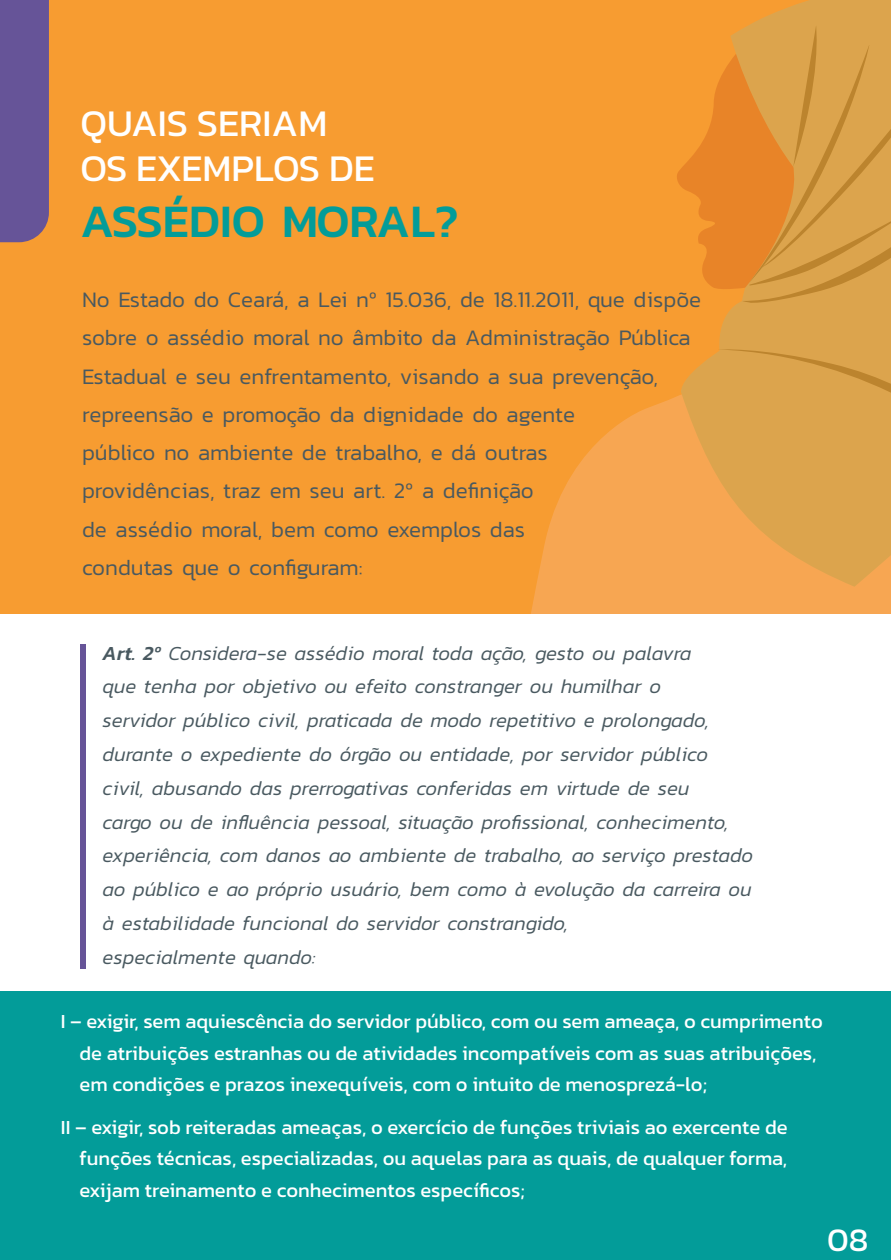
<style>
.page{position:relative;width:891px;height:1260px;background:#fff}
.page>*{position:absolute;margin:0;border:0;box-sizing:border-box;transform-origin:0 0}
.t1{font:500 47.25px "Kanit";color:#039c99}
.t2{font:38.25px/45px "Kanit";color:#fff}
.t3{font:33.3px "Kanit";color:#fff}
.t4{font:300 22.5px/38.2px "Kanit";color:#495960}
.t5{font:italic 300 20.25px/33.8px "Kanit";color:#495960}
.t6{font:20.25px/31.5px "Kanit";color:#fff}
.s1{font-weight:500}
</style>
<div class="page">
<div style="left:0;top:0;width:890px;height:613px;background:#f79c31"></div>
<div style="left:0;top:0;width:49px;height:242px;background:#665498"></div>
<div style="left:0;top:991px;width:890px;height:268px;background:#039c99"></div>
<svg style="left:531px;top:395px;width:359px;height:218px;fill:#f7a652"></svg>
<svg style="left:677px;top:138px;width:28px;height:141px"></svg>
<svg style="left:705px;top:0;width:185px;height:289px;fill:#e88428"></svg>
<svg style="left:741px;top:25px;width:149px;height:276px"></svg>
<svg style="left:680px;top:301px;width:210px;height:285px;fill:#dca44d"></svg>
<div style="left:717px;top:346px;width:173px;height:102px;background:#dca44d"></div>
<div style="left:80px;top:643px;width:5px;height:325px;background:#665498"></div>
<h2 class="t2" style="left:80px;top:99px;width:296px">QUAIS SERIAM<br>OS EXEMPLOS DE</h2>
<h1 class="t1" style="left:80px;top:185px;width:380px">ASSÉDIO MORAL?</h1>
<p class="t4" style="left:82px;top:280px;width:620px">No Estado do Ceará, a Lei nº 15.036, de 18.11.2011, que dispõe sobre o assédio moral no âmbito da Administração Pública Estadual e seu enfrentamento, visando a sua prevenção, repreensão e promoção da dignidade do agente<br>público no ambiente de trabalho, e dá outras<br>providências, traz em seu art. 2º a definição<br>de assédio moral, bem como exemplos das<br>condutas que o configuram:</p>
<p class="t5" style="left:103px;top:635px;width:651px"><span class="s1">Art. 2º</span> Considera-se assédio moral toda ação, gesto ou palavra<br>que tenha por objetivo ou efeito constranger ou humilhar o<br>servidor público civil, praticada de modo repetitivo e prolongado, durante o expediente do órgão ou entidade, por servidor público civil, abusando das prerrogativas conferidas em virtude de seu<br>cargo ou de influência pessoal, situação profissional, conhecimento, experiência, com danos ao ambiente de trabalho, ao serviço prestado ao público e ao próprio usuário, bem como à evolução da carreira ou à estabilidade funcional do servidor constrangido,<br>especialmente quando:</p>
<p class="t6" style="left:79px;top:1004px;width:744px;text-indent:-19px">I – exigir, sem aquiescência do servidor público, com ou sem ameaça, o cumprimento de atribuições estranhas ou de atividades incompatíveis com as suas atribuições, em condições e prazos inexequíveis, com o intuito de menosprezá-lo;</p>
<p class="t6" style="left:79px;top:1110px;width:709px;text-align:justify;text-indent:-19px">II – exigir, sob reiteradas ameaças, o exercício de funções triviais ao exercente de funções técnicas, especializadas, ou aquelas para as quais, de qualquer forma, exijam treinamento e conhecimentos específicos;</p>
<h3 class="t3" style="left:826px;top:1214px;width:43px">08</h3>
</div>
